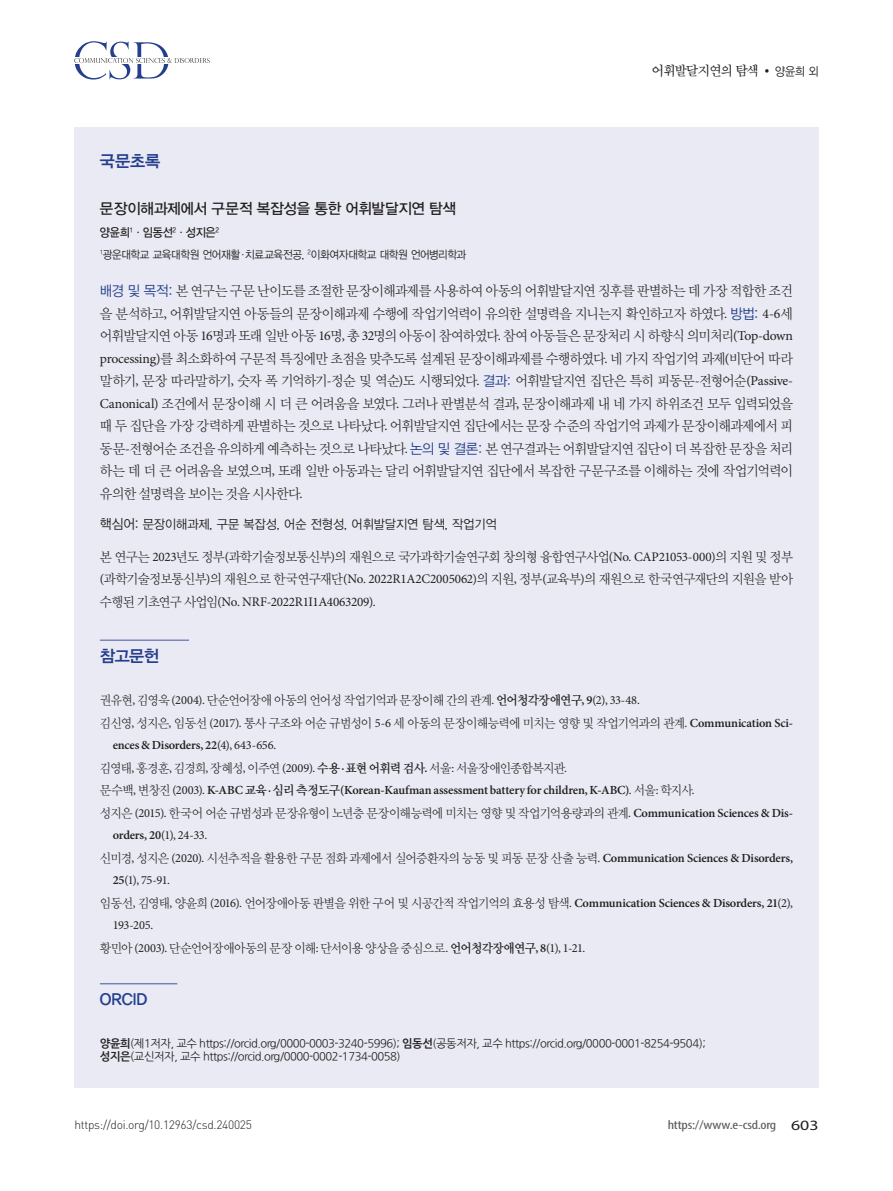
<style>
.page{position:relative;width:893px;height:1191px;background:#fff}
.page>*{position:absolute;margin:0;border:0;box-sizing:border-box;transform-origin:0 0}
.t1{font:16.5px "YDVYGO34";letter-spacing:-.01em;color:#253f8e}
.t2{font:15px "YDVYGO33";letter-spacing:-.01em;color:#231f20}
.t3{font:14.25px "San Sw M";letter-spacing:-.05em;color:#231f20;scale:.95 1}
.t4{font:14.1px/22.5px "YDVY Mj O32";letter-spacing:-.05em;color:#231f20;text-align:justify;scale:.95 1}
.t5{font:13.5px/22.5px "YDVY Mj O32";letter-spacing:-.055em;color:#231f20;scale:.95 1}
.t6{font:13.05px "Minion Pro";letter-spacing:-.02em;color:#231f20}
.t7{font:12.75px/22.5px "YDVY Mj O32";letter-spacing:-.05em;color:#231f20;scale:.95 1}
.t8{font:12.75px "YDVYGO12";color:#231f20;scale:.95 1}
.t9{font:condensed 12.75px "Myriad Pro";letter-spacing:-.015em;color:#57585a;scale:1.25 1}
.t10{font:600 12.3px "Minion Pro";letter-spacing:-.015em;color:#231f20}
.t11{font:12.3px "Minion Pro";letter-spacing:-.035em;color:#231f20}
.t12{font:300 12px "DIN Pro";letter-spacing:-.025em;color:#231f20}
.t13{font:12px "YDVYGO33";letter-spacing:-.025em;color:#231f20;scale:.92 1}
.t14{font:11.25px/13.5px "Nanum Gothic OTF";letter-spacing:-.04em;color:#231f20}
.t15{font:11.25px "YDVYGO32";letter-spacing:-.04em;color:#231f20;scale:.93 1}
.s1{font-family:"Dotum"}
.s2{font-family:"YDVYGO32";font-size:12px}
.s3{font-family:"YDVYGO32";font-size:14.25px;color:#253f8e}
.s4{font-family:"Minion Pro";font-size:13.65px}
.s5{font-size:13.5px}
.s6{font-family:"Minion Pro";font-size:13.05px}
.s7{font-family:"YDVY Mj O32";font-size:13.5px}
.s8{font-family:"Minion Pro";font-size:12.3px}
.s9{font-family:"YDVY Mj O34"}
.s10{font-family:"Minion Pro";font-weight:600;font-size:12.3px}
.s11{font-weight:400}
.s12{font-family:"YDVY Mj O32";font-weight:400;font-size:12.75px}
.s13{font-family:"YDVY Mj O34";font-weight:400;font-size:12.75px}
.s14{font-weight:600}
.s15{font-family:"Nanum Gothic OTF Bold"}
.s16{font-stretch:normal;font-size:14.25px;color:#231f20}
</style>
<div class="page">
<svg style="left:74px;top:41px;width:136px;height:38px"></svg>
<div style="left:74px;top:128px;width:745px;height:960px;background:#e9eaf3"></div>
<hr style="left:100px;top:639px;width:89px;height:1px;background:#4d5a9e">
<hr style="left:100px;top:983px;width:77px;height:1px;background:#4d5a9e">
<p class="t3" style="left:652px;top:64px;width:177px">어휘발달지연의 탐색 <span class="s1">•</span> <span class="s2">양윤희 외</span></p>
<p class="t1" style="left:100px;top:150px;width:62px">국문초록</p>
<p class="t2" style="left:100px;top:198px;width:357px">문장이해과제에서 구문적 복잡성을 통한 어휘발달지연 탐색</p>
<p class="t13" style="left:100px;top:224px;width:131px">양윤희<sup>1</sup>·임동선<sup>2</sup>·성지은<sup>2</sup></p>
<p class="t15" style="left:100px;top:247px;width:395px"><sup>1</sup>광운대학교 교육대학원 언어재활·치료교육전공, <sup>2</sup>이화여자대학교 대학원 언어병리학과</p>
<p class="t4" style="left:100px;top:279px;width:731px"><span class="s3">배경 및 목적:</span> 본 연구는 구문 난이도를 조절한 문장이해과제를 사용하여 아동의 어휘발달지연 징후를 판별하는 데 가장 적합한 조건 을 분석하고<span class="s4">,</span> 어휘발달지연 아동들의 문장이해과제 수행에 작업기억력이 유의한 설명력을 지니는지 확인하고자 하였다<span class="s4">.</span> <span class="s3">방법:</span> <span class="s4">4-6</span>세 어휘발달지연 아동 <span class="s4">16</span>명과 또래 일반 아동 <span class="s4">16</span>명<span class="s4">,</span> 총 <span class="s4">32</span>명의 아동이 참여하였다<span class="s4">.</span> 참여 아동들은 문장처리 시 하향식 의미처리<span class="s4">(Top-down processing)</span>를 최소화하여 구문적 특징에만 초점을 맞추도록 설계된 문장이해과제를 수행하였다<span class="s4">.</span> 네 가지 작업기억 과제<span class="s4">(</span>비단어 따라 말하기<span class="s4">,</span> 문장 따라말하기<span class="s4">,</span> 숫자 폭 기억하기<span class="s4">-</span>정순 및 역순<span class="s4">)</span>도 시행되었다<span class="s4">.</span> <span class="s3">결과:</span> 어휘발달지연 집단은 특히 피동문<span class="s4">-</span>전형어순<span class="s4">(Passive-Canonical)</span> 조건에서 문장이해 시 더 큰 어려움을 보였다<span class="s4">.</span> 그러나 판별분석 결과<span class="s4">,</span> 문장이해과제 내 네 가지 하위조건 모두 입력되었을 때 두 집단을 가장 강력하게 판별하는 것으로 나타났다<span class="s4">.</span> 어휘발달지연 집단에서는 문장 수준의 작업기억 과제가 문장이해과제에서 피 동문<span class="s4">-</span>전형어순 조건을 유의하게 예측하는 것으로 나타났다<span class="s4">.</span> <span class="s3">논의 및 결론:</span> 본 연구결과는 어휘발달지연 집단이 더 복잡한 문장을 처리 하는 데 더 큰 어려움을 보였으며<span class="s4">,</span> 또래 일반 아동과는 달리 어휘발달지연 집단에서 복잡한 구문구조를 이해하는 것에 작업기억력이 유의한 설명력을 보이는 것을 시사한다<span class="s4">.</span></p>
<p class="t8" style="left:100px;top:516px;width:419px"><span class="s5">핵심어:</span> 문장이해과제, 구문 복잡성, 어순 전형성, 어휘발달지연 탐색, 작업기억</p>
<p class="t5" style="left:100px;top:545px;width:731px">본 연구는 <span class="s6">2023</span>년도 정부<span class="s6">(</span>과학기술정보통신부<span class="s6">)</span>의 재원으로 국가과학기술연구회 창의형 융합연구사업<span class="s6">(No. CAP21053-000)</span>의 지원 및 정부 <span class="s6">(</span>과학기술정보통신부<span class="s6">)</span>의 재원으로 한국연구재단<span class="s6">(No. 2022R1A2C2005062)</span>의 지원<span class="s6">,</span> 정부<span class="s6">(</span>교육부<span class="s6">)</span>의 재원으로 한국연구재단의 지원을 받아</p>
<p class="t6" style="left:100px;top:593px;width:277px"><span class="s7">수행된 기초연구 사업임</span>(No. NRF-2022R1I1A4063209).</p>
<p class="t1" style="left:100px;top:645px;width:61px">참고문헌</p>
<p class="t7" style="left:100px;top:688px;width:731px">권유현<span class="s8">,</span> 김영욱 <span class="s8">(2004).</span> 단순언어장애 아동의 언어성 작업기억과 문장이해 간의 관계<span class="s8">.</span> <span class="s9">언어청각장애연구</span><span class="s10">, 9</span><span class="s8">(2), 33-48.<br></span>김신영<span class="s8">,</span> 성지은<span class="s8">,</span> 임동선 <span class="s8">(2017).</span> 통사 구조와 어순 규범성이 <span class="s8">5-6</span> 세 아동의 문장이해능력에 미치는 영향 및 작업기억과의 관계<span class="s8">.</span> <span class="s10">Communication Sci-</span></p>
<p class="t10" style="left:113px;top:737px;width:165px">ences &amp; Disorders, 22<span class="s11">(4), 643-656.</span></p>
<p class="t7" style="left:100px;top:756px;width:493px">김영태<span class="s8">,</span> 홍경훈<span class="s8">,</span> 김경희<span class="s8">,</span> 장혜성<span class="s8">,</span> 이주연 <span class="s8">(2009).</span> <span class="s9">수용</span> <span class="s10">·</span><span class="s9">표현 어휘력 검사</span><span class="s10">.</span> 서울<span class="s8">:</span> 서울장애인종합복지관<span class="s8">.</span></p>
<p class="t10" style="left:100px;top:782px;width:596px"><span class="s12">문수백</span><span class="s11">,</span> <span class="s12">변창진</span> <span class="s11">(2003).</span> K-ABC <span class="s13">교육</span>·<span class="s13">심리 측정도구</span>(Korean-Kaufman assessment battery for children, K-ABC)<span class="s11">.</span> <span class="s12">서울</span><span class="s11">:</span> <span class="s12">학지사</span><span class="s11">.</span></p>
<p class="t7" style="left:100px;top:801px;width:731px">성지은 <span class="s8">(2015).</span> 한국어 어순 규범성과 문장유형이 노년층 문장이해능력에 미치는 영향 및 작업기억용량과의 관계<span class="s8">.</span> <span class="s10">Communication Sciences &amp; Dis-</span></p>
<p class="t11" style="left:113px;top:827px;width:96px"><span class="s14">orders, 20</span>(1), 24-33.</p>
<p class="t7" style="left:100px;top:846px;width:731px">신미경<span class="s8">,</span> 성지은 <span class="s8">(2020).</span> 시선추적을 활용한 구문 점화 과제에서 실어증환자의 능동 및 피동 문장 산출 능력<span class="s8">.</span> <span class="s10">Communication Sciences &amp; Disorders,</span></p>
<p class="t11" style="left:113px;top:872px;width:59px"><span class="s14">25</span>(1), 75-91.</p>
<p class="t7" style="left:100px;top:891px;width:731px">임동선<span class="s8">,</span> 김영태<span class="s8">,</span> 양윤희 <span class="s8">(2016).</span> 언어장애아동 판별을 위한 구어 및 시공간적 작업기억의 효용성 탐색<span class="s8">.</span> <span class="s10">Communication Sciences &amp; Disorders, 21</span><span class="s8">(2),</span></p>
<p class="t11" style="left:113px;top:917px;width:42px">193-205.</p>
<p class="t7" style="left:100px;top:936px;width:512px">황민아 <span class="s8">(2003).</span> 단순언어장애아동의 문장 이해<span class="s8">:</span> 단서이용 양상을 중심으로<span class="s8">.</span> <span class="s9">언어청각장애연구</span><span class="s10">, 8</span><span class="s8">(1), 1-21.</span></p>
<p class="t1" style="left:100px;top:988px;width:49px">ORCID</p>
<p class="t14" style="left:100px;top:1036px;width:607px"><span class="s15">양윤희</span>(제1저자, 교수 https://orcid.org/0000-0003-3240-5996); <span class="s15">임동선</span>(공동저자, 교수 https://orcid.org/0000-0001-8254-9504); <span class="s15">성지은</span>(교신저자, 교수 https://orcid.org/0000-0002-1734-0058)</p>
<p class="t12" style="left:74px;top:1116px;width:179px">https://doi.org/10.12963/csd.240025</p>
<p class="t9" style="left:668px;top:1117px;width:122px">https://www.e-csd.org <span class="s16">603</span></p>
</div>
